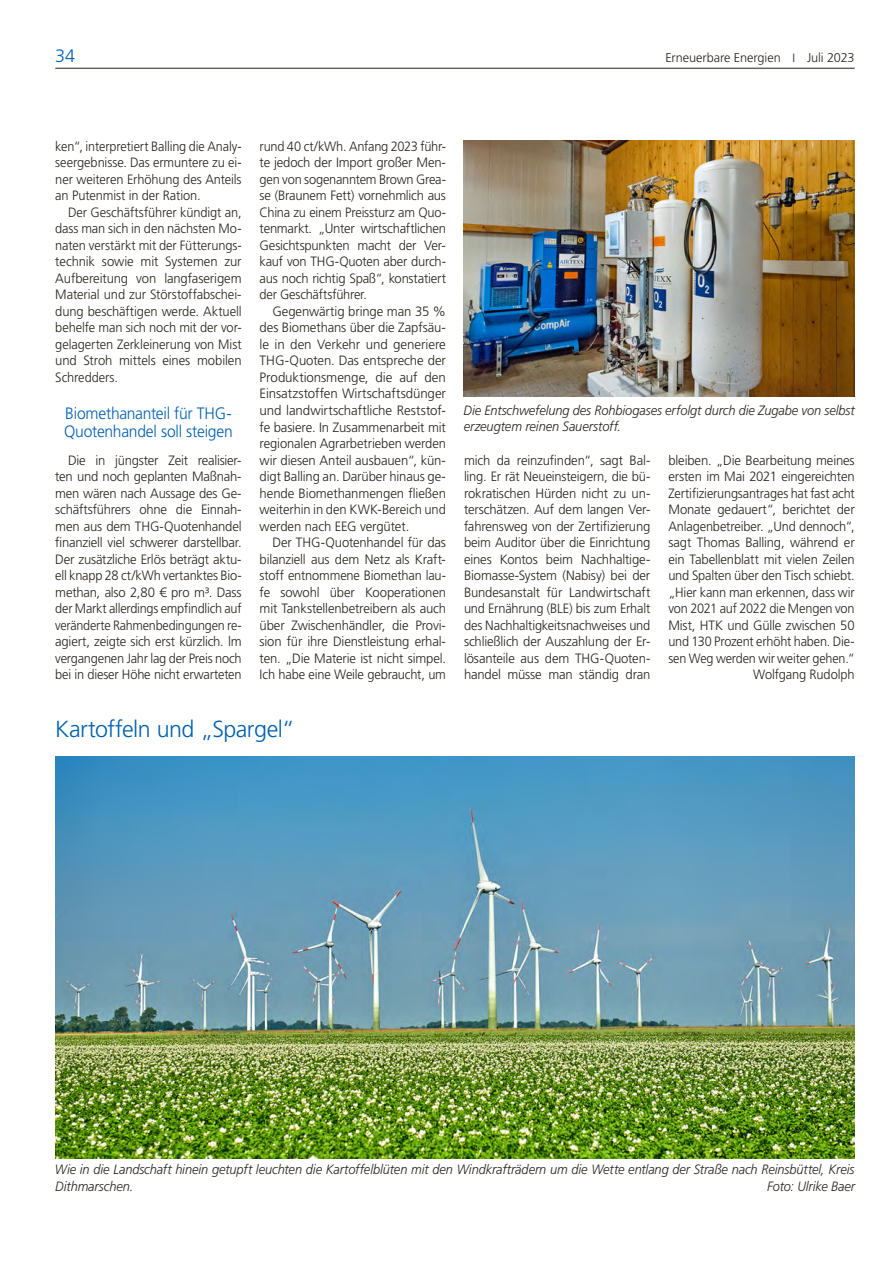
<style>
.page{position:relative;width:893px;height:1263px;background:#fff}
.page>*{position:absolute;margin:0;border:0;box-sizing:border-box;transform-origin:0 0}
.t1{font:300 23.25px "Frutiger LT Std";letter-spacing:-.025em;color:#0060b1}
.t2{font:300 18px "Frutiger LT Std";color:#0060b1}
.t3{font:300 16.5px/18px "Frutiger LT Std";letter-spacing:-.015em;color:#0060b1;scale:.95 1}
.t4{font:300 13.5px/16.5px "Frutiger LT Std";letter-spacing:-.01em;color:#28231d;text-align:justify}
.t5{font:300 13.5px/16.5px "Frutiger LT Std";letter-spacing:-.01em;color:#28231d;text-align:justify;scale:.95 1}
.t6{font:italic 300 13.5px/16.5px "Frutiger LT Std";letter-spacing:-.01em;color:#28231d;scale:.95 1}
.t7{font:300 13.5px/16.5px "Frutiger LT Std";letter-spacing:-.01em;color:#28231d;text-align:justify;scale:.94 1}
.t8{font:300 12.75px "Frutiger LT Std";letter-spacing:-.005em;color:#28231d}
.s1{font-size:12px}
</style>
<div class="page">
<hr style="left:55px;top:68px;width:800px;height:1px;background:#28231d">
<img style="left:463px;top:140px;width:392px;height:257px">
<img style="left:55px;top:757px;width:800px;height:401px">
<h2 class="t2" style="left:55px;top:45px;width:21px">34</h2>
<p class="t8" style="left:665px;top:50px;width:191px">Erneuerbare Energien <span class="s1">I</span> Juli 2023</p>
<p class="t7" style="left:55px;top:138px;width:200px">ken“, interpretiert Balling die Analy&shy;seergebnisse. Das ermuntere zu ei&shy;ner weiteren Erhöhung des Anteils an Putenmist in der Ration.</p>
<p class="t5" style="left:55px;top:204px;width:198px;text-indent:13px">Der Geschäftsführer kündigt an, dass man sich in den nächsten Mo&shy;naten verstärkt mit der Fütterungs&shy;technik sowie mit Systemen zur Aufbereitung von langfaserigem Material und zur Störstoffabschei&shy;dung beschäftigen werde. Aktuell behelfe man sich noch mit der vor&shy;gelagerten Zerkleinerung von Mist und Stroh mittels eines mobilen Schredders.</p>
<p class="t3" style="left:64px;top:405px;width:179px">Biomethananteil für THG-<br>Quotenhandel soll steigen</p>
<p class="t4" style="left:55px;top:452px;width:188px;text-indent:13px">Die in jüngster Zeit realisier&shy;ten und noch geplanten Maßnah&shy;men wären nach Aussage des Ge&shy;schäftsführers ohne die Einnah&shy;men aus dem THG-Quotenhandel finanziell viel schwerer darstellbar.<br>Der zusätzliche Erlös beträgt aktu&shy;ell knapp 28 ct/kWh vertanktes Bio&shy;methan, also 2,80 € pro m³. Dass der Markt allerdings empfindlich auf veränderte Rahmenbedingungen re&shy;agiert, zeigte sich erst kürzlich. lm vergangenen Jahr lag der Preis noch bei in dieser Höhe nicht erwarteten</p>
<p class="t5" style="left:260px;top:138px;width:198px">rund 40 ct/kWh. Anfang 2023 führ&shy;te jedoch der Import großer Men&shy;gen von sogenanntem Brown Grea&shy;se (Braunem Fett) vornehmlich aus China zu einem Preissturz am Quo&shy;tenmarkt. „Unter wirtschaftlichen Gesichtspunkten macht der Ver&shy;kauf von THG-Quoten aber durch&shy;aus noch richtig Spaß“, konstatiert der Geschäftsführer.</p>
<p class="t4" style="left:260px;top:303px;width:188px;text-indent:13px">Gegenwärtig bringe man 35 % des Biomethans über die Zapfsäu&shy;le in den Verkehr und generiere THG-Quoten. Das entspreche der Produktionsmenge, die auf den Einsatzstoffen Wirtschaftsdünger und landwirtschaftliche Reststof&shy;fe basiere. In Zusammenarbeit mit regionalen Agrarbetrieben werden wir diesen Anteil ausbauen“, kün&shy;digt Balling an. Darüber hinaus ge&shy;hende Biomethanmengen fließen weiterhin in den KWK-Bereich und werden nach EEG vergütet.</p>
<p class="t4" style="left:260px;top:534px;width:188px;text-indent:13px">Der THG-Quotenhandel für das bilanziell aus dem Netz als Kraft&shy;stoff entnommene Biomethan lau&shy;fe sowohl über Kooperationen mit Tankstellenbetreibern als auch über Zwischenhändler, die Provi&shy;sion für ihre Dienstleistung erhal&shy;ten. „Die Materie ist nicht simpel.<br>Ich habe eine Weile gebraucht, um</p>
<h1 class="t1" style="left:55px;top:716px;width:241px">Kartoffeln und „Spargel“</h1>
<p class="t6" style="left:463px;top:402px;width:413px">Die Entschwefelung des Rohbiogases erfolgt durch die Zugabe von selbst erzeugtem reinen Sauerstoff.</p>
<p class="t4" style="left:464px;top:452px;width:188px">mich da reinzufinden“, sagt Bal&shy;ling. Er rät Neueinsteigern, die bü&shy;rokratischen Hürden nicht zu un&shy;terschätzen. Auf dem langen Ver&shy;fahrensweg von der Zertifizierung beim Auditor über die Einrichtung eines Kontos beim Nachhaltige-Biomasse-System (Nabisy) bei der Bundesanstalt für Landwirtschaft und Ernährung (BLE) bis zum Erhalt des Nachhaltigkeitsnachweises und schließlich der Auszahlung der Er&shy;lösanteile aus dem THG-Quoten&shy;handel müsse man ständig dran</p>
<p class="t4" style="left:668px;top:452px;width:188px;text-align:right">bleiben. „Die Bearbeitung meines ersten im Mai 2021 eingereichten<br>Zertifizierungsantrages hat fast acht<br>Monate gedauert“, berichtet der<br>Anlagenbetreiber. „Und dennoch“, sagt Thomas Balling, während er ein Tabellenblatt mit vielen Zeilen und Spalten über den Tisch schiebt. „Hier kann man erkennen, dass wir von 2021 auf 2022 die Mengen von<br>Mist, HTK und Gülle zwischen 50 und 130 Prozent erhöht haben. Die&shy;sen Weg werden wir weiter gehen.“<br>Wolfgang Rudolph</p>
<p class="t6" style="left:55px;top:1161px;width:843px">Wie in die Landschaft hinein getupft leuchten die Kartoffelblüten mit den Windkrafträdern um die Wette entlang der Straße nach Reinsbüttel, Kreis<br>Dithmarschen.</p>
<p class="t6" style="left:767px;top:1178px;width:94px">Foto: Ulrike Baer</p>
</div>
